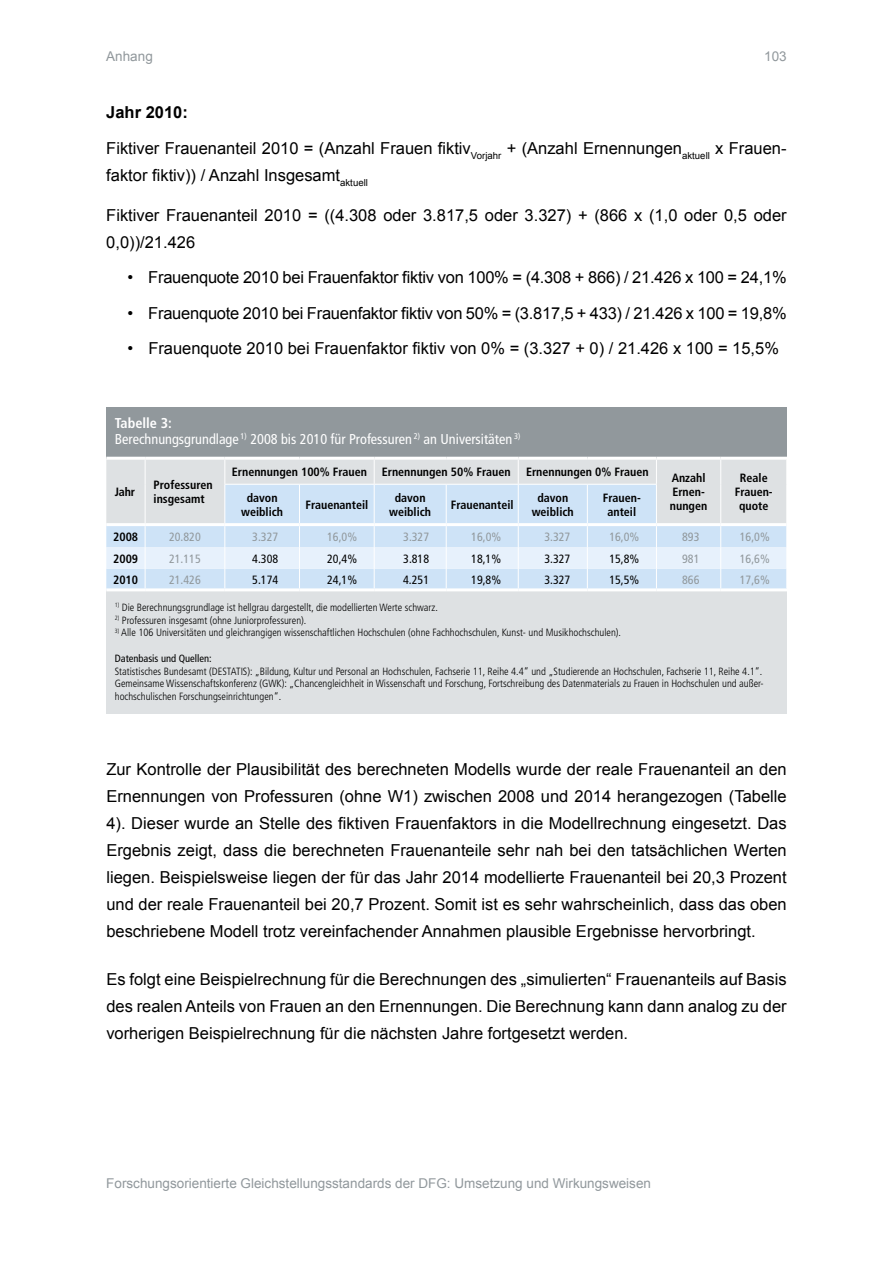
<style>
.page{position:relative;width:893px;height:1263px;background:#fff}
.page>*{position:absolute;margin:0;border:0;box-sizing:border-box;transform-origin:0 0}
.t1{font:16.5px/27px "Arial";color:#000}
.t2{font:condensed 14.25px/16.5px "Frutiger LT Std";color:#fff}
.t3{font:13.5px "Arial";color:#91989c}
.t4{font:700 condensed 12px/14.4px "Frutiger LT Std";color:#000;text-align:center}
.t5{font:condensed 12px "Frutiger LT Std";color:#91989c}
.t6{font:condensed 12px "Frutiger LT Std";color:#000}
.t7{font:300 condensed 10.5px/12.8px "Frutiger LT Std";color:#000}
.t8{font:condensed 10.5px "Frutiger LT Std";color:#000}
.s1{font-weight:700}
</style>
<div class="page">
<div style="left:106px;top:407px;width:681px;height:51px;background:#91989c"></div>
<div style="left:106px;top:590px;width:681px;height:123px;background:#dee1e3"></div>
<hr style="left:106px;top:457px;width:39px;height:3px;background:#fff">
<hr style="left:145px;top:457px;width:80px;height:3px;background:#fff">
<hr style="left:225px;top:457px;width:74px;height:3px;background:#fff">
<hr style="left:299px;top:457px;width:75px;height:3px;background:#fff">
<hr style="left:374px;top:457px;width:72px;height:3px;background:#fff">
<hr style="left:446px;top:457px;width:72px;height:3px;background:#fff">
<hr style="left:518px;top:457px;width:69px;height:3px;background:#fff">
<hr style="left:587px;top:457px;width:69px;height:3px;background:#fff">
<hr style="left:656px;top:457px;width:65px;height:3px;background:#fff">
<hr style="left:721px;top:457px;width:66px;height:3px;background:#fff">
<svg style="left:106px;top:460px;width:681px;height:128px;background:#d7e5f1"></svg>
<hr style="left:106px;top:523px;width:39px;height:3px;background:#fff">
<hr style="left:145px;top:523px;width:80px;height:3px;background:#fff">
<hr style="left:225px;top:523px;width:74px;height:3px;background:#fff">
<hr style="left:299px;top:523px;width:75px;height:3px;background:#fff">
<hr style="left:374px;top:523px;width:72px;height:3px;background:#fff">
<hr style="left:446px;top:523px;width:72px;height:3px;background:#fff">
<hr style="left:518px;top:523px;width:69px;height:3px;background:#fff">
<hr style="left:587px;top:523px;width:69px;height:3px;background:#fff">
<hr style="left:656px;top:523px;width:65px;height:3px;background:#fff">
<hr style="left:721px;top:523px;width:65px;height:3px;background:#fff">
<hr style="left:106px;top:588px;width:39px;height:3px;background:#fff">
<hr style="left:145px;top:588px;width:80px;height:3px;background:#fff">
<hr style="left:225px;top:588px;width:74px;height:3px;background:#fff">
<hr style="left:299px;top:588px;width:75px;height:3px;background:#fff">
<hr style="left:374px;top:588px;width:72px;height:3px;background:#fff">
<hr style="left:446px;top:588px;width:72px;height:3px;background:#fff">
<hr style="left:518px;top:588px;width:69px;height:3px;background:#fff">
<hr style="left:587px;top:588px;width:69px;height:3px;background:#fff">
<hr style="left:656px;top:588px;width:65px;height:3px;background:#fff">
<hr style="left:721px;top:588px;width:66px;height:3px;background:#fff">
<p class="t3" style="left:106px;top:47px;width:48px">Anhang</p>
<p class="t3" style="left:764px;top:47px;width:24px">103</p>
<p class="t1" style="left:106px;top:95px;width:682px;line-height:35.5px"><span class="s1">Jahr 2010:<br></span>Fiktiver Frauenanteil 2010 = (Anzahl Frauen fiktiv<sub>Vorjahr</sub> + (Anzahl Ernennungen<sub>aktuell</sub> x Frauen-</p>
<p class="t1" style="left:106px;top:162px;width:263px">faktor fiktiv)) / Anzahl Insgesamt<sub>aktuell</sub></p>
<p class="t1" style="left:106px;top:201px;width:682px">Fiktiver Frauenanteil 2010 = ((4.308 oder 3.817,5 oder 3.327) + (866 x (1,0 oder 0,5 oder<br>0,0))/21.426</p>
<p class="t1" style="left:128px;top:264px;width:661px">• Frauenquote 2010 bei Frauenfaktor fiktiv von 100% = (4.308 + 866) / 21.426 x 100 = 24,1%</p>
<p class="t1" style="left:128px;top:299px;width:661px">• Frauenquote 2010 bei Frauenfaktor fiktiv von 50% = (3.817,5 + 433) / 21.426 x 100 = 19,8%</p>
<p class="t1" style="left:128px;top:335px;width:653px">• Frauenquote 2010 bei Frauenfaktor fiktiv von 0% = (3.327 + 0) / 21.426 x 100 = 15,5%</p>
<p class="t2" style="left:115px;top:415px;width:407px"><span class="s1">Tabelle 3:<br></span>Berechnungsgrundlage <sup>1)</sup> 2008 bis 2010 für Professuren <sup>2)</sup> an Universitäten <sup>3)</sup></p>
<p class="t4" style="left:115px;top:485px;width:22px">Jahr</p>
<p class="t4" style="left:154px;top:477px;width:61px;text-align:left">Professuren insgesamt</p>
<p class="t4" style="left:232px;top:464px;width:280px">Ernennungen 100% Frauen Ernennungen 50% Frauen</p>
<p class="t4" style="left:526px;top:464px;width:124px">Ernennungen 0% Frauen</p>
<p class="t4" style="left:670px;top:470px;width:39px;text-align:left">Anzahl<br>Ernen&shy;nungen</p>
<p class="t4" style="left:735px;top:470px;width:39px">Reale<br>Frauen&shy;quote</p>
<p class="t4" style="left:241px;top:490px;width:44px">davon weiblich</p>
<p class="t4" style="left:305px;top:498px;width:64px">Frauenanteil</p>
<p class="t4" style="left:389px;top:490px;width:44px">davon weiblich</p>
<p class="t4" style="left:451px;top:498px;width:64px">Frauenanteil</p>
<p class="t4" style="left:532px;top:490px;width:44px">davon weiblich</p>
<p class="t4" style="left:603px;top:490px;width:39px">Frauen&shy;anteil</p>
<p class="t4" style="left:113px;top:530px;width:26px">2008</p>
<p class="t5" style="left:169px;top:530px;width:33px">20.820</p>
<p class="t5" style="left:252px;top:530px;width:27px">3.327</p>
<p class="t5" style="left:327px;top:530px;width:31px">16,0%</p>
<p class="t5" style="left:403px;top:530px;width:27px">3.327</p>
<p class="t5" style="left:471px;top:530px;width:31px">16,0%</p>
<p class="t5" style="left:544px;top:530px;width:27px">3.327</p>
<p class="t5" style="left:609px;top:530px;width:31px">16,0%</p>
<p class="t5" style="left:682px;top:530px;width:19px">893</p>
<p class="t5" style="left:740px;top:530px;width:31px">16,0%</p>
<p class="t4" style="left:113px;top:551px;width:26px">2009</p>
<p class="t5" style="left:169px;top:551px;width:33px">21.115</p>
<p class="t6" style="left:252px;top:551px;width:27px">4.308</p>
<p class="t6" style="left:327px;top:551px;width:31px">20,4%</p>
<p class="t6" style="left:403px;top:551px;width:27px">3.818</p>
<p class="t6" style="left:471px;top:551px;width:31px">18,1%</p>
<p class="t6" style="left:544px;top:551px;width:27px">3.327</p>
<p class="t6" style="left:609px;top:551px;width:31px">15,8%</p>
<p class="t5" style="left:682px;top:551px;width:19px">981</p>
<p class="t5" style="left:740px;top:551px;width:31px">16,6%</p>
<p class="t4" style="left:113px;top:572px;width:26px">2010</p>
<p class="t5" style="left:169px;top:573px;width:33px">21.426</p>
<p class="t6" style="left:252px;top:573px;width:27px">5.174</p>
<p class="t6" style="left:327px;top:573px;width:31px">24,1%</p>
<p class="t6" style="left:403px;top:573px;width:27px">4.251</p>
<p class="t6" style="left:471px;top:573px;width:31px">19,8%</p>
<p class="t6" style="left:544px;top:573px;width:27px">3.327</p>
<p class="t6" style="left:609px;top:573px;width:31px">15,5%</p>
<p class="t5" style="left:682px;top:573px;width:19px">866</p>
<p class="t5" style="left:740px;top:573px;width:31px">17,6%</p>
<p class="t7" style="left:115px;top:601px;width:325px"><sup>1)</sup> Die Berechnungsgrundlage ist hellgrau dargestellt, die modellierten Werte schwarz.</p>
<p class="t7" style="left:115px;top:614px;width:193px"><sup>2)</sup> Professuren insgesamt (ohne Juniorprofessuren).</p>
<p class="t7" style="left:115px;top:626px;width:508px"><sup>3)</sup> Alle 106 Universitäten und gleichrangigen wissenschaftlichen Hochschulen (ohne Fachhochschulen, Kunst- und Musikhochschulen).</p>
<p class="t8" style="left:115px;top:652px;width:98px">Datenbasis und Quellen:</p>
<p class="t7" style="left:115px;top:665px;width:650px">Statistisches Bundesamt (DESTATIS): „Bildung, Kultur und Personal an Hochschulen, Fachserie 11, Reihe 4.4“ und „Studierende an Hochschulen, Fachserie 11, Reihe 4.1“.<br>Gemeinsame Wissenschaftskonferenz (GWK): „Chancengleichheit in Wissenschaft und Forschung, Fortschreibung des Datenmaterials zu Frauen in Hochschulen und außer&shy;hochschulischen Forschungseinrichtungen“.</p>
<p class="t1" style="left:106px;top:755px;width:682px;text-align:justify">Zur Kontrolle der Plausibilität des berechneten Modells wurde der reale Frauenanteil an den Ernennungen von Professuren (ohne W1) zwischen 2008 und 2014 herangezogen (Tabelle 4). Dieser wurde an Stelle des fiktiven Frauenfaktors in die Modellrechnung eingesetzt. Das Ergebnis zeigt, dass die berechneten Frauenanteile sehr nah bei den tatsächlichen Werten liegen. Beispielsweise liegen der für das Jahr 2014 modellierte Frauenanteil bei 20,3 Prozent und der reale Frauenanteil bei 20,7 Prozent. Somit ist es sehr wahrscheinlich, dass das oben beschriebene Modell trotz vereinfachender Annahmen plausible Ergebnisse hervorbringt.</p>
<p class="t1" style="left:106px;top:966px;width:682px;text-align:justify">Es folgt eine Beispielrechnung für die Berechnungen des „simulierten“ Frauenanteils auf Basis des realen Anteils von Frauen an den Ernennungen. Die Berechnung kann dann analog zu der vorherigen Beispielrechnung für die nächsten Jahre fortgesetzt werden.</p>
<p class="t3" style="left:106px;top:1174px;width:546px">Forschungsorientierte Gleichstellungsstandards der DFG: Umsetzung und Wirkungsweisen</p>
</div>
